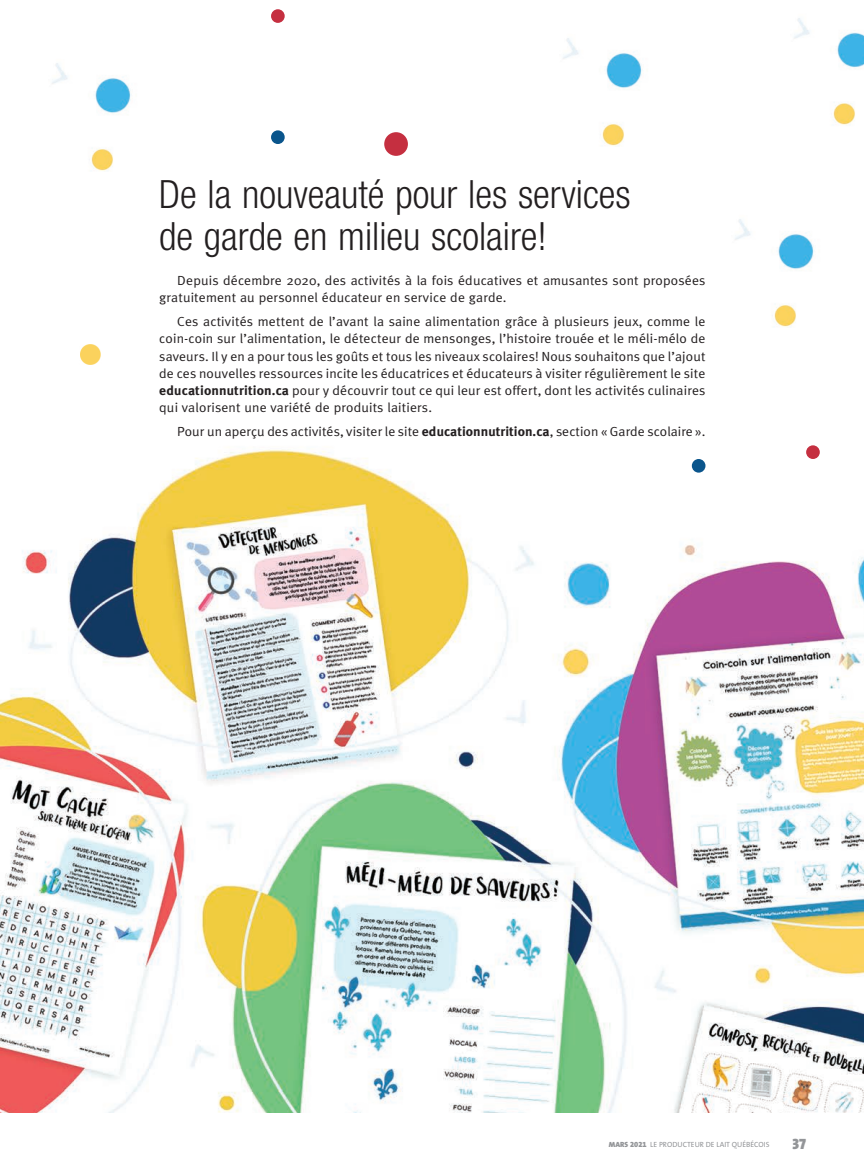
<style>
.page{position:relative;width:864px;height:1175px;background:#fff}
.page>*{position:absolute;margin:0;border:0;box-sizing:border-box;transform-origin:0 0}
.t1{font:300 condensed 39px/42px "Helvetica Neue";color:#231f20}
.t2{font:15px "The Mix Black Caps";color:#939598}
.t3{font:13.2px/17.2px "Meta Plus Normal";letter-spacing:.01em;color:#231f20;scale:1.05 1}
.t4{font:7.5px "The Sans";color:#939598}
.s1{font-family:"Meta Plus";font-weight:700}
.s2{font-weight:900}
.s3{font-family:"The Sans Black Expert"}
</style>
<div class="page">
<img style="left:0;top:445px;width:863px;height:668px">
<img style="left:52px;top:63px;width:79px;height:108px">
<img style="left:794px;top:18px;width:69px;height:107px">
<img style="left:80px;top:344px;width:21px;height:21px">
<img style="left:735px;top:219px;width:79px;height:108px">
<img style="left:563px;top:38px;width:79px;height:108px">
<div style="left:384px;top:132px;width:24px;height:24px;background:#c52f40;border-radius:50%"></div>
<div style="left:271px;top:9px;width:13px;height:14px;background:#c52f40;border-radius:50%"></div>
<div style="left:805px;top:445px;width:14px;height:14px;background:#c52f40;border-radius:50%"></div>
<div style="left:271px;top:130px;width:13px;height:14px;background:#0a558c;border-radius:50%"></div>
<div style="left:691px;top:459px;width:14px;height:14px;background:#0a558c;border-radius:50%"></div>
<h1 class="t1" style="left:159px;top:177px;width:473px">De la nouveauté pour les services de garde en milieu scolaire!</h1>
<p class="t3" style="left:159px;top:272px;width:521px;text-indent:18px">Depuis décembre 2020, des activités à la fois éducatives et amusantes sont proposées gratuitement au personnel éducateur en service de garde.</p>
<p class="t3" style="left:159px;top:313px;width:521px;text-align:justify;text-indent:18px">Ces activités mettent de l’avant la saine alimentation grâce à plusieurs jeux, comme le coin-coin sur l’alimentation, le détecteur de mensonges, l’histoire trouée et le méli-mélo de saveurs. Il y en a pour tous les goûts et tous les niveaux scolaires! Nous souhaitons que l’ajout de ces nouvelles ressources incite les éducatrices et éducateurs à visiter régulièrement le site <span class="s1">educationnutrition.ca</span> pour y découvrir tout ce qui leur est offert, dont les activités culinaires qui valorisent une variété de produits laitiers.</p>
<p class="t3" style="left:177px;top:423px;width:504px">Pour un aperçu des activités, visiter le site <span class="s1">educationnutrition.ca</span>, section « Garde scolaire ».</p>
<p class="t4" style="left:608px;top:1142px;width:162px"><span class="s2">MARS</span> <span class="s3">2021</span> LE PRODUCTEUR DE LAIT QUÉBÉCOIS</p>
<p class="t2" style="left:792px;top:1139px;width:15px">37</p>
</div>
